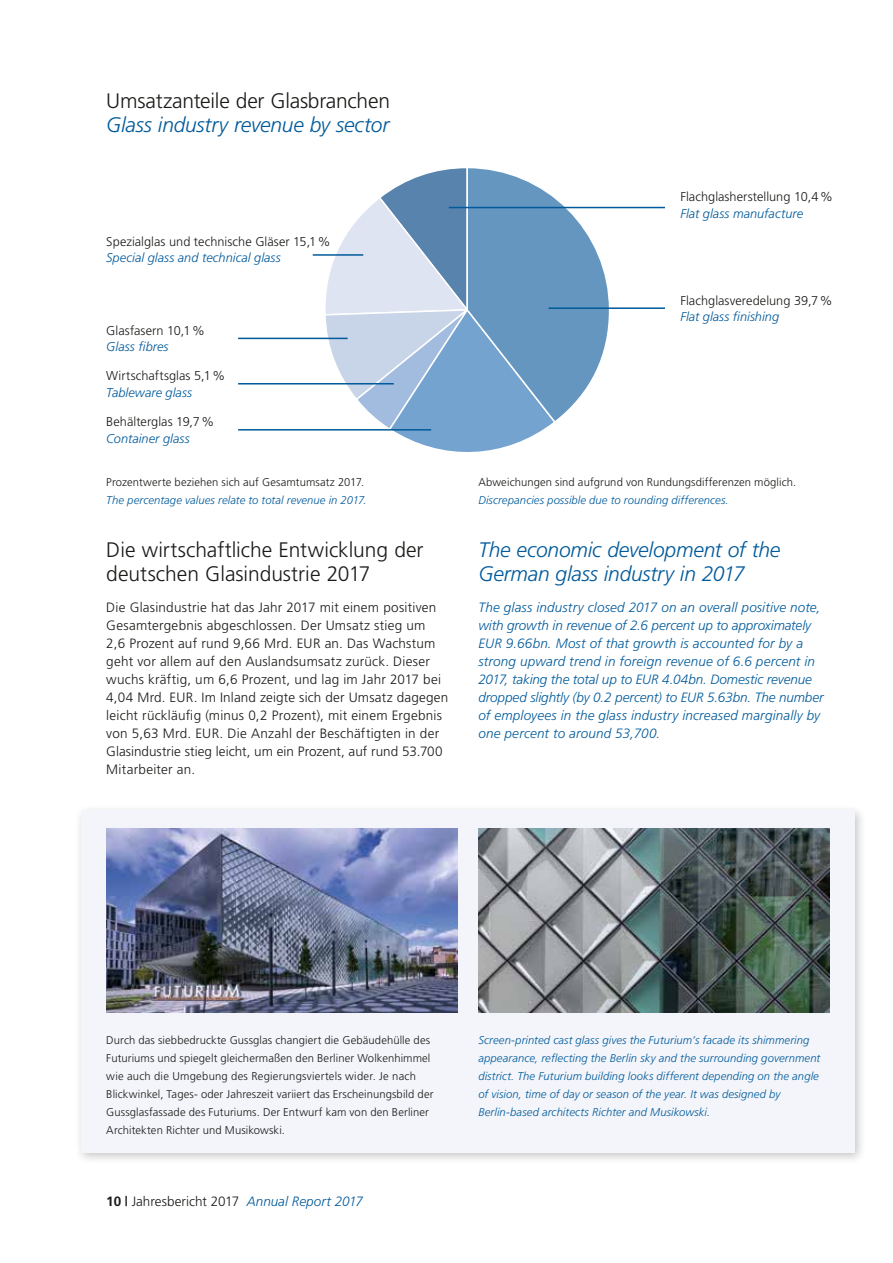
<style>
.page{position:relative;width:893px;height:1263px;background:#fff}
.page>*{position:absolute;margin:0;border:0;box-sizing:border-box;transform-origin:0 0}
.t1{font:300 21px/24px "Frutiger";letter-spacing:-.005em;color:#1a1a18}
.t2{font:italic 300 21px/24px "Frutiger";letter-spacing:-.01em;color:#005a9b}
.t3{font:300 13.5px/18px "Frutiger";letter-spacing:.015em;color:#1a1a18}
.t4{font:italic 300 13.5px/18px "Frutiger";letter-spacing:.01em;color:#005a9b}
.t5{font:300 12.75px "Frutiger";letter-spacing:.005em;color:#1a1a18}
.t6{font:italic 300 12.75px "Frutiger";letter-spacing:.005em;color:#005a9b}
.t7{font:300 11.25px/18px "Frutiger";letter-spacing:.01em;color:#1a1a18}
.t8{font:italic 300 11.25px/18px "Frutiger";letter-spacing:.01em;color:#005a9b}
.s1{font-weight:700}
.s2{font-style:italic;color:#005a9b}
</style>
<div class="page">
<svg style="left:323px;top:168px;width:288px;height:284px"></svg>
<hr style="left:313px;top:254px;width:50px;height:2px;background:#005a9b">
<hr style="left:238px;top:383px;width:156px;height:1px;background:#005a9b">
<hr style="left:238px;top:429px;width:193px;height:2px;background:#005a9b">
<hr style="left:549px;top:307px;width:116px;height:2px;background:#005a9b">
<hr style="left:449px;top:207px;width:216px;height:1px;background:#005a9b">
<hr style="left:238px;top:338px;width:110px;height:1px;background:#005a9b">
<div style="left:75px;top:804px;width:792px;height:361px;background:#1a1a18;opacity:.25"></div>
<div style="left:81px;top:810px;width:774px;height:342px;background:#f3f5fa"></div>
<img style="left:106px;top:828px;width:351px;height:184px">
<img style="left:478px;top:828px;width:351px;height:184px">
<h1 class="t1" style="left:106px;top:89px;width:285px">Umsatzanteile der Glasbranchen</h1>
<h1 class="t2" style="left:106px;top:113px;width:285px">Glass industry revenue by sector</h1>
<p class="t5" style="left:106px;top:234px;width:226px">Spezialglas und technische Gläser 15,1%</p>
<p class="t6" style="left:106px;top:250px;width:176px">Special glass and technical glass</p>
<p class="t5" style="left:106px;top:323px;width:100px">Glasfasern 10,1%</p>
<p class="t6" style="left:106px;top:340px;width:64px">Glass fibres</p>
<p class="t5" style="left:106px;top:369px;width:120px">Wirtschaftsglas 5,1%</p>
<p class="t6" style="left:106px;top:385px;width:87px">Tableware glass</p>
<p class="t5" style="left:106px;top:415px;width:109px">Behälterglas 19,7%</p>
<p class="t6" style="left:106px;top:431px;width:85px">Container glass</p>
<p class="t7" style="left:106px;top:473px;width:259px">Prozentwerte beziehen sich auf Gesamtumsatz 2017.</p>
<p class="t8" style="left:106px;top:491px;width:262px">The percentage values relate to total revenue in 2017.</p>
<h1 class="t1" style="left:106px;top:538px;width:319px">Die wirtschaftliche Entwicklung der deutschen Glasindustrie 2017</h1>
<p class="t3" style="left:106px;top:598px;width:344px">Die Glasindustrie hat das Jahr 2017 mit einem positiven Gesamtergebnis abgeschlossen. Der Umsatz stieg um<br>2,6 Prozent auf rund 9,66 Mrd. EUR an. Das Wachstum geht vor allem auf den Auslandsumsatz zurück. Dieser wuchs kräftig, um 6,6 Prozent, und lag im Jahr 2017 bei 4,04 Mrd. EUR. Im Inland zeigte sich der Umsatz dagegen leicht rückläufig (minus 0,2 Prozent), mit einem Ergebnis von 5,63 Mrd. EUR. Die Anzahl der Beschäftigten in der Glasindustrie stieg leicht, um ein Prozent, auf rund 53.700<br>Mitarbeiter an.</p>
<p class="t5" style="left:680px;top:190px;width:154px">Flachglasherstellung 10,4%</p>
<p class="t6" style="left:680px;top:206px;width:124px">Flat glass manufacture</p>
<p class="t5" style="left:680px;top:293px;width:154px">Flachglasveredelung 39,7%</p>
<p class="t6" style="left:680px;top:309px;width:100px">Flat glass finishing</p>
<p class="t7" style="left:478px;top:473px;width:319px">Abweichungen sind aufgrund von Rundungsdifferenzen möglich.</p>
<p class="t8" style="left:478px;top:491px;width:252px">Discrepancies possible due to rounding differences.</p>
<h1 class="t2" style="left:478px;top:538px;width:303px">The economic development of the<br>German glass industry in 2017</h1>
<p class="t4" style="left:478px;top:598px;width:347px">The glass industry closed 2017 on an overall positive note, with growth in revenue of 2.6 percent up to approximately EUR 9.66bn. Most of that growth is accounted for by a strong upward trend in foreign revenue of 6.6 percent in 2017, taking the total up to EUR 4.04bn. Domestic revenue dropped slightly (by 0.2 percent) to EUR 5.63bn. The number of employees in the glass industry increased marginally by one percent to around 53,700.</p>
<p class="t7" style="left:106px;top:1031px;width:329px">Durch das siebbedruckte Gussglas changiert die Gebäudehülle des Futuriums und spiegelt gleichermaßen den Berliner Wolkenhimmel wie auch die Umgebung des Regierungsviertels wider. Je nach Blickwinkel, Tages- oder Jahreszeit variiert das Erscheinungsbild der Gussglasfassade des Futuriums. Der Entwurf kam von den Berliner Architekten Richter und Musikowski.</p>
<p class="t8" style="left:478px;top:1031px;width:343px">Screen-printed cast glass gives the Futurium’s facade its shimmering appearance, reflecting the Berlin sky and the surrounding government district. The Futurium building looks different depending on the angle of vision, time of day or season of the year. It was designed by Berlin-based architects Richter and Musikowski.</p>
<p class="t3" style="left:106px;top:1192px;width:258px"><span class="s1">10 |</span> Jahresbericht 2017 <span class="s2">Annual Report 2017</span></p>
</div>
